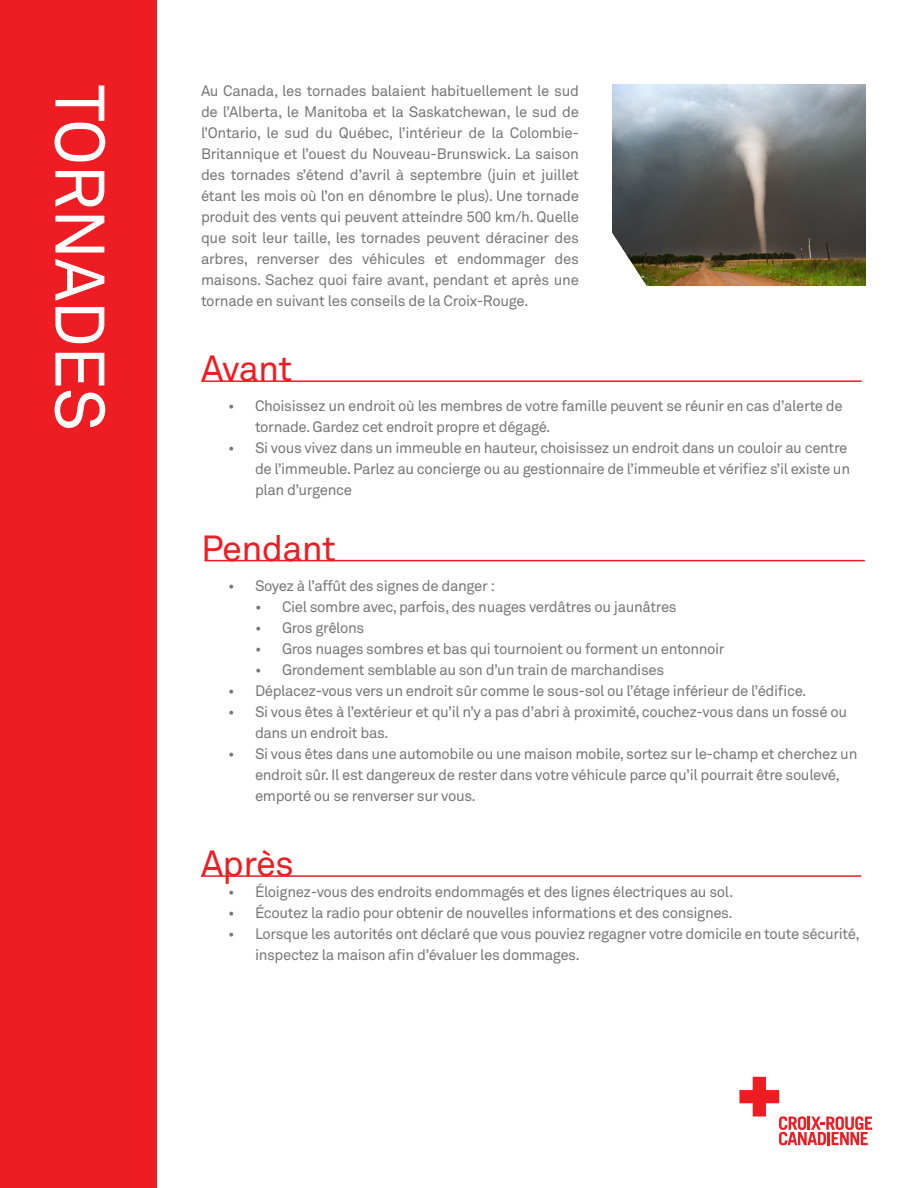
<style>
.page{position:relative;width:918px;height:1188px;background:#fff}
.page>*{position:absolute;margin:0;border:0;box-sizing:border-box;transform-origin:0 0}
.t1{font:69px "Akkurat Std";letter-spacing:-.015em;color:#fff}
.SUBTITLE_red_sasa{font:36px "Akkurat Std";letter-spacing:-.02em;color:#ee1d23}
.BODY_TEXT_sasa{font:15px/21px "Akkurat Std";letter-spacing:-.025em;color:#77777a}
</style>
<div class="page">
<div style="left:0;top:0;width:157px;height:1188px;background:#ee1d23"></div>
<hr style="left:205px;top:560px;width:660px;height:1px;background:#ee1d23">
<hr style="left:201px;top:875px;width:660px;height:2px;background:#ee1d23">
<svg style="left:739px;top:1076px;width:134px;height:70px"></svg>
<img style="left:612px;top:84px;width:253px;height:202px">
<svg style="left:612px;top:202px;width:66px;height:84px"></svg>
<hr style="left:201px;top:380px;width:661px;height:2px;background:#ee1d23">
<p class="t1" style="left:120px;top:85px;width:348px;rotate:90deg">TORNADES</p>
<p class="BODY_TEXT_sasa" style="left:201px;top:80px;width:380px;text-align:justify">Au Canada, les tornades balaient habituellement le sud de l’Alberta, le Manitoba et la Saskatchewan, le sud de l’Ontario, le sud du Québec, l’intérieur de la Colombie-Britannique et l’ouest du Nouveau-Brunswick. La saison des tornades s’étend d’avril à septembre (juin et juillet étant les mois où l’on en dénombre le plus). Une tornade produit des vents qui peuvent atteindre 500 km/h. Quelle que soit leur taille, les tornades peuvent déraciner des arbres, renverser des véhicules et endommager des maisons. Sachez quoi faire avant, pendant et après une tornade en suivant les conseils de la Croix-Rouge.</p>
<p class="SUBTITLE_red_sasa" style="left:201px;top:347px;width:93px">Avant</p>
<p class="BODY_TEXT_sasa" style="left:255px;top:395px;width:589px;text-indent:-27px">• Choisissez un endroit où les membres de votre famille peuvent se réunir en cas d’alerte de tornade. Gardez cet endroit propre et dégagé.</p>
<p class="BODY_TEXT_sasa" style="left:255px;top:437px;width:597px;text-indent:-27px">• Si vous vivez dans un immeuble en hauteur, choisissez un endroit dans un couloir au centre de l’immeuble. Parlez au concierge ou au gestionnaire de l’immeuble et vérifiez s’il existe un plan d’urgence</p>
<p class="SUBTITLE_red_sasa" style="left:201px;top:527px;width:137px">Pendant</p>
<p class="BODY_TEXT_sasa" style="left:228px;top:575px;width:269px">• Soyez à l’affût des signes de danger :</p>
<p class="BODY_TEXT_sasa" style="left:255px;top:596px;width:423px">• Ciel sombre avec, parfois, des nuages verdâtres ou jaunâtres</p>
<p class="BODY_TEXT_sasa" style="left:255px;top:617px;width:111px">• Gros grêlons</p>
<p class="BODY_TEXT_sasa" style="left:255px;top:638px;width:471px">• Gros nuages sombres et bas qui tournoient ou forment un entonnoir</p>
<p class="BODY_TEXT_sasa" style="left:255px;top:659px;width:411px">• Grondement semblable au son d’un train de marchandises</p>
<p class="BODY_TEXT_sasa" style="left:228px;top:680px;width:580px">• Déplacez-vous vers un endroit sûr comme le sous-sol ou l’étage inférieur de l’édifice.</p>
<p class="BODY_TEXT_sasa" style="left:255px;top:701px;width:594px;text-indent:-27px">• Si vous êtes à l’extérieur et qu’il n’y a pas d’abri à proximité, couchez-vous dans un fossé ou dans un endroit bas.</p>
<p class="BODY_TEXT_sasa" style="left:255px;top:743px;width:604px;text-indent:-27px">• Si vous êtes dans une automobile ou une maison mobile, sortez sur le-champ et cherchez un endroit sûr. Il est dangereux de rester dans votre véhicule parce qu’il pourrait être soulevé, emporté ou se renverser sur vous.</p>
<p class="SUBTITLE_red_sasa" style="left:201px;top:842px;width:94px">Après</p>
<p class="BODY_TEXT_sasa" style="left:228px;top:881px;width:507px">• Éloignez-vous des endroits endommagés et des lignes électriques au sol.</p>
<p class="BODY_TEXT_sasa" style="left:228px;top:902px;width:506px">• Écoutez la radio pour obtenir de nouvelles informations et des consignes.</p>
<p class="BODY_TEXT_sasa" style="left:255px;top:923px;width:606px;text-indent:-27px">• Lorsque les autorités ont déclaré que vous pouviez regagner votre domicile en toute sécurité, inspectez la maison afin d’évaluer les dommages.</p>
</div>
